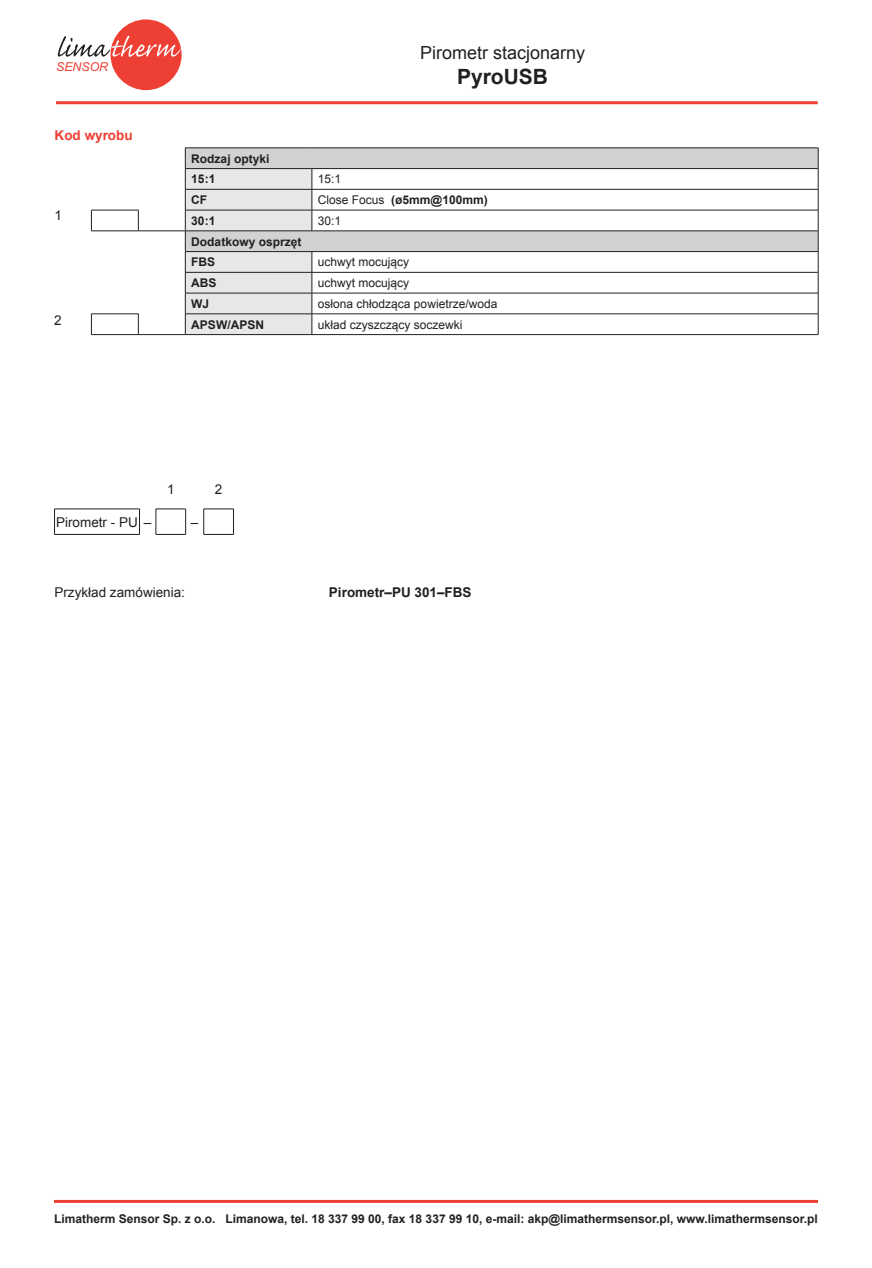
<style>
.page{position:relative;width:872px;height:1268px;background:#fff}
.page>*{position:absolute;margin:0;border:0;box-sizing:border-box;transform-origin:0 0}
.t1{font:700 21px "Arial";color:#231f20}
.t2{font:18px "Arial";color:#231f20}
.t3{font:13.5px "Arial";color:#231f20}
.t4{font:700 13.5px "Arial";color:#231f20}
.t5{font:700 13.5px "Arial";color:#ee3e34}
.t6{font:italic 12.3px "Arial";color:#ee3f34}
.t7{font:700 12px/20.7px "Arial";color:#231f20}
.t8{font:12px "Arial";color:#231f20}
.s1{font-weight:400}
</style>
<div class="page">
<hr style="left:54px;top:1199px;width:764px;height:3px;background:#ee3f34">
<div style="left:110px;top:19px;width:72px;height:71px;background:#ee3f34;border-radius:50%"></div>
<svg style="left:58px;top:36px;width:123px;height:21px"></svg>
<hr style="left:56px;top:101px;width:761px;height:3px;background:#ee3f34">
<div style="left:185px;top:148px;width:633px;height:20px;background:#d1d2d4"></div>
<div style="left:185px;top:231px;width:633px;height:20px;background:#d1d2d4"></div>
<hr style="left:312px;top:189px;width:506px;height:1px;background:#231f20">
<hr style="left:138px;top:230px;width:47px;height:1px;background:#231f20">
<hr style="left:312px;top:251px;width:506px;height:1px;background:#231f20">
<hr style="left:312px;top:272px;width:506px;height:1px;background:#231f20">
<hr style="left:312px;top:293px;width:506px;height:1px;background:#231f20">
<hr style="left:138px;top:334px;width:47px;height:1px;background:#231f20">
<hr style="left:91px;top:210px;width:48px;height:1px;background:#231f20">
<svg style="left:91px;top:210px;width:1px;height:20px"></svg>
<svg style="left:138px;top:210px;width:1px;height:20px"></svg>
<hr style="left:91px;top:313px;width:48px;height:1px;background:#231f20">
<svg style="left:91px;top:314px;width:1px;height:20px"></svg>
<svg style="left:138px;top:314px;width:1px;height:20px"></svg>
<hr style="left:91px;top:230px;width:47px;height:1px;background:#231f20">
<hr style="left:91px;top:334px;width:47px;height:1px;background:#231f20">
<hr style="left:185px;top:147px;width:127px;height:1px;background:#231f20">
<hr style="left:312px;top:147px;width:506px;height:1px;background:#231f20">
<hr style="left:312px;top:168px;width:506px;height:1px;background:#231f20">
<hr style="left:312px;top:210px;width:506px;height:1px;background:#231f20">
<hr style="left:312px;top:230px;width:506px;height:1px;background:#231f20">
<hr style="left:312px;top:313px;width:506px;height:1px;background:#231f20">
<svg style="left:185px;top:148px;width:128px;height:186px"></svg>
<svg style="left:818px;top:148px;width:1px;height:186px"></svg>
<hr style="left:185px;top:334px;width:127px;height:1px;background:#231f20">
<hr style="left:312px;top:334px;width:506px;height:1px;background:#231f20">
<hr style="left:54px;top:508px;width:86px;height:1px;background:#231f20">
<svg style="left:54px;top:509px;width:1px;height:25px"></svg>
<svg style="left:139px;top:509px;width:1px;height:25px"></svg>
<hr style="left:54px;top:534px;width:86px;height:1px;background:#231f20">
<hr style="left:156px;top:508px;width:30px;height:1px;background:#231f20">
<svg style="left:156px;top:509px;width:1px;height:25px"></svg>
<svg style="left:185px;top:509px;width:1px;height:25px"></svg>
<hr style="left:156px;top:534px;width:30px;height:1px;background:#231f20">
<hr style="left:204px;top:508px;width:30px;height:1px;background:#231f20">
<svg style="left:203px;top:509px;width:1px;height:25px"></svg>
<svg style="left:233px;top:509px;width:1px;height:25px"></svg>
<hr style="left:204px;top:534px;width:30px;height:1px;background:#231f20">
<p class="t6" style="left:56px;top:58px;width:54px">SENSOR</p>
<p class="t5" style="left:55px;top:126px;width:80px">Kod wyrobu</p>
<p class="t3" style="left:55px;top:206px;width:9px">1</p>
<p class="t3" style="left:54px;top:312px;width:9px">2</p>
<p class="t7" style="left:191px;top:148px;width:80px">Rodzaj optyki<br>15:1</p>
<p class="t8" style="left:318px;top:171px;width:25px">15:1</p>
<h2 class="t2" style="left:420px;top:41px;width:167px">Pirometr stacjonarny</h2>
<h1 class="t1" style="left:457px;top:63px;width:93px">PyroUSB</h1>
<p class="t7" style="left:191px;top:190px;width:17px">CF</p>
<p class="t7" style="left:318px;top:190px;width:171px"><span class="s1">Close Focus</span> (ø5mm@100mm)</p>
<p class="t7" style="left:191px;top:210px;width:26px">30:1</p>
<p class="t8" style="left:318px;top:213px;width:25px">30:1</p>
<p class="t7" style="left:191px;top:231px;width:112px">Dodatkowy osprzęt<br>FBS</p>
<p class="t8" style="left:318px;top:254px;width:93px">uchwyt mocujący</p>
<p class="t7" style="left:191px;top:273px;width:27px">ABS</p>
<p class="t8" style="left:318px;top:275px;width:93px">uchwyt mocujący</p>
<p class="t7" style="left:191px;top:293px;width:19px">WJ</p>
<p class="t8" style="left:318px;top:296px;width:181px">osłona chłodząca powietrze/woda</p>
<p class="t7" style="left:191px;top:314px;width:74px">APSW/APSN</p>
<p class="t8" style="left:318px;top:316px;width:146px">układ czyszczący soczewki</p>
<p class="t3" style="left:167px;top:480px;width:9px">1</p>
<p class="t3" style="left:215px;top:480px;width:9px">2</p>
<p class="t3" style="left:56px;top:513px;width:97px">Pirometr - PU –</p>
<p class="t3" style="left:191px;top:513px;width:9px">–</p>
<p class="t3" style="left:54px;top:583px;width:132px">Przykład zamówienia:</p>
<p class="t4" style="left:329px;top:583px;width:144px">Pirometr–PU 301–FBS</p>
<p class="t7" style="left:54px;top:1207px;width:765px">Limatherm Sensor Sp. z o.o. Limanowa, tel. 18 337 99 00, fax 18 337 99 10, e-mail: akp@limathermsensor.pl, www.limathermsensor.pl</p>
</div>
